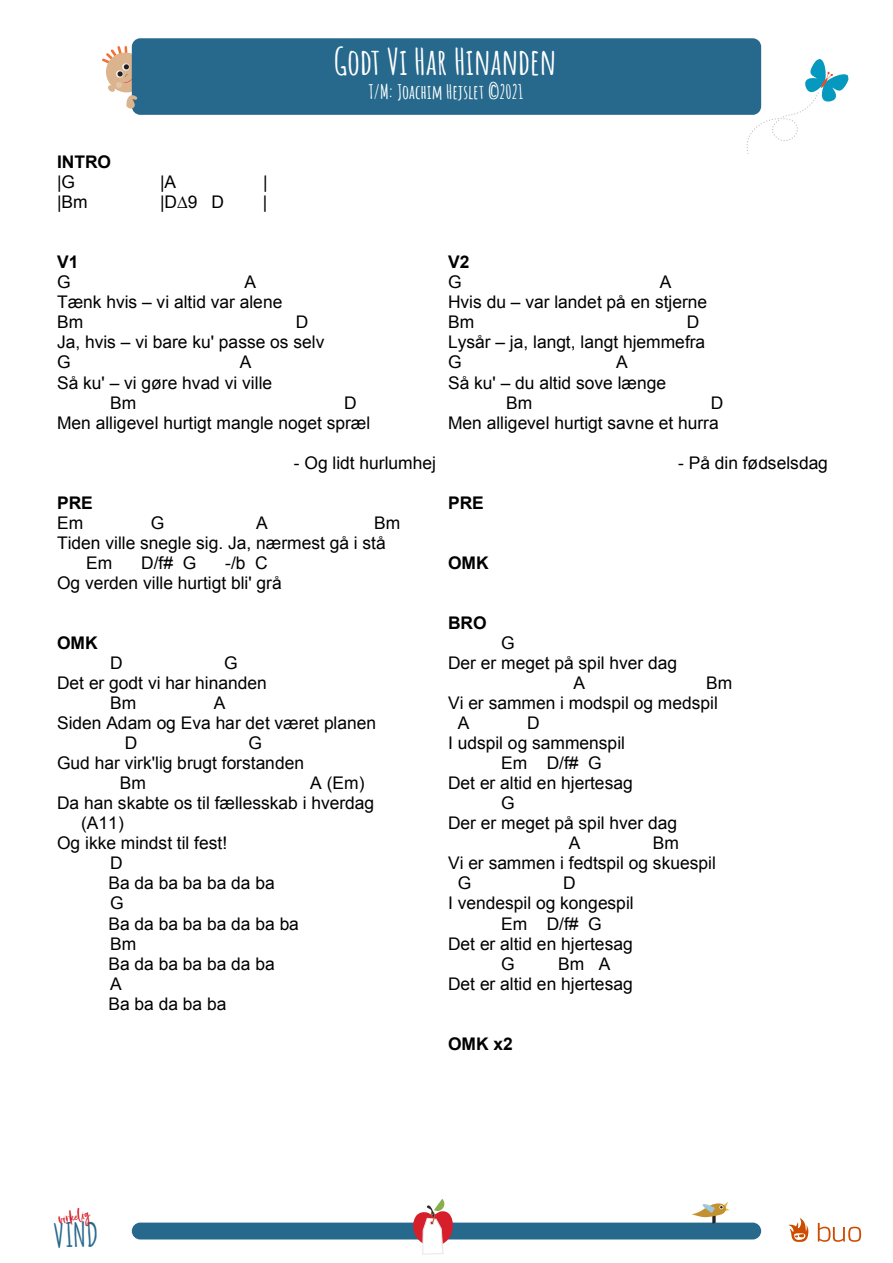
<style>
.page{position:relative;width:893px;height:1263px;background:#fff}
.page>*{position:absolute;margin:0;border:0;box-sizing:border-box;transform-origin:0 0}
.VV_Titel{font:700 36px "Amatic SC";letter-spacing:-.005em;color:#fff}
.t1{font:700 32.7px "Amatic SC";color:#26698c}
.t2{font:25.95px "Bellamy";color:#d61f2b}
.T_M{font:700 19.5px "Amatic SC";color:#fff}
.t3{font:17.4px/20.1px "Arial";color:#000}
.t4{font:700 17.4px/20.1px "Arial";color:#000}
.s1{font-weight:400}
</style>
<div class="page">
<svg style="left:746px;top:53px;width:103px;height:101px"></svg>
<svg style="left:818px;top:1223px;width:43px;height:19px"></svg>
<svg style="left:788px;top:1218px;width:20px;height:24px"></svg>
<div style="left:132px;top:38px;width:629px;height:77px;background:#26698c;border-radius:9px"></div>
<div style="left:132px;top:1222px;width:629px;height:17px;background:#26698c;border-radius:8px"></div>
<svg style="left:102px;top:46px;width:36px;height:64px"></svg>
<svg style="left:410px;top:1199px;width:45px;height:55px"></svg>
<svg style="left:691px;top:1202px;width:39px;height:21px"></svg>
<p class="t4" style="left:57px;top:152px;width:56px">INTRO <span class="s1">|G</span></p>
<p class="t3" style="left:160px;top:173px;width:18px">|A</p>
<p class="t3" style="left:263px;top:173px;width:6px">|</p>
<p class="t3" style="left:57px;top:193px;width:32px">|Bm</p>
<p class="t3" style="left:160px;top:193px;width:65px">|D∆9 D</p>
<p class="t3" style="left:263px;top:193px;width:6px">|</p>
<p class="VV_Titel" style="left:334px;top:34px;width:224px">Godt Vi Har Hinanden</p>
<p class="T_M" style="left:369px;top:77px;width:156px">T/M: Joachim Hejslet ©2021</p>
<p class="t4" style="left:57px;top:252px;width:23px">V1<br><span class="s1">G</span></p>
<p class="t3" style="left:57px;top:274px;width:227px;text-indent:187px">A<br>Tænk hvis – vi altid var alene<br>Bm</p>
<p class="t3" style="left:57px;top:314px;width:269px;text-indent:239px">D<br>Ja, hvis – vi bare ku' passe os selv<br>G</p>
<p class="t3" style="left:240px;top:354px;width:13px">A</p>
<p class="t3" style="left:57px;top:374px;width:217px">Så ku' – vi gøre hvad vi ville</p>
<p class="t3" style="left:110px;top:394px;width:28px">Bm</p>
<p class="t3" style="left:57px;top:394px;width:315px;text-indent:287px">D<br>Men alligevel hurtigt mangle noget spræl</p>
<p class="t3" style="left:294px;top:454px;width:144px">- Og lidt hurlumhej</p>
<p class="t4" style="left:57px;top:493px;width:37px">PRE<br><span class="s1">Em</span></p>
<p class="t3" style="left:151px;top:514px;width:15px">G</p>
<p class="t3" style="left:256px;top:514px;width:13px">A</p>
<p class="t3" style="left:374px;top:514px;width:28px">Bm</p>
<p class="t3" style="left:57px;top:534px;width:330px">Tiden ville snegle sig. Ja, nærmest gå i stå</p>
<p class="t3" style="left:86px;top:554px;width:28px">Em</p>
<p class="t3" style="left:141px;top:554px;width:57px">D/f# G</p>
<p class="t3" style="left:57px;top:554px;width:226px;text-indent:168px">-/b C<br>Og verden ville hurtigt bli' grå</p>
<p class="t4" style="left:57px;top:633px;width:42px">OMK</p>
<p class="t3" style="left:110px;top:654px;width:14px">D</p>
<p class="t3" style="left:224px;top:654px;width:15px">G</p>
<p class="t3" style="left:57px;top:674px;width:211px">Det er godt vi har hinanden</p>
<p class="t3" style="left:110px;top:694px;width:28px">Bm</p>
<p class="t3" style="left:214px;top:694px;width:13px">A</p>
<p class="t3" style="left:57px;top:714px;width:321px">Siden Adam og Eva har det været planen</p>
<p class="t3" style="left:125px;top:734px;width:14px">D</p>
<p class="t3" style="left:248px;top:734px;width:15px">G</p>
<p class="t3" style="left:57px;top:754px;width:248px">Gud har virk'lig brugt forstanden</p>
<p class="t3" style="left:120px;top:774px;width:28px">Bm</p>
<p class="t3" style="left:310px;top:774px;width:56px">A (Em)</p>
<p class="t3" style="left:57px;top:795px;width:319px">Da han skabte os til fællesskab i hverdag</p>
<p class="t3" style="left:81px;top:815px;width:44px">(A11)</p>
<p class="t3" style="left:57px;top:835px;width:172px">Og ikke mindst til fest!</p>
<p class="t3" style="left:110px;top:855px;width:14px">D</p>
<p class="t3" style="left:108px;top:875px;width:168px">Ba da ba ba ba da ba</p>
<p class="t3" style="left:110px;top:895px;width:15px">G</p>
<p class="t3" style="left:108px;top:915px;width:192px">Ba da ba ba ba da ba ba</p>
<p class="t3" style="left:110px;top:935px;width:28px">Bm</p>
<p class="t3" style="left:108px;top:955px;width:168px">Ba da ba ba ba da ba</p>
<p class="t3" style="left:110px;top:975px;width:13px">A</p>
<p class="t3" style="left:108px;top:995px;width:119px">Ba ba da ba ba</p>
<p class="t4" style="left:448px;top:252px;width:23px">V2<br><span class="s1">G</span></p>
<p class="t3" style="left:448px;top:274px;width:261px;text-indent:212px">A<br>Hvis du – var landet på en stjerne<br>Bm</p>
<p class="t3" style="left:448px;top:314px;width:259px;text-indent:239px">D<br>Lysår – ja, langt, langt hjemmefra<br>G</p>
<p class="t3" style="left:616px;top:354px;width:13px">A</p>
<p class="t3" style="left:448px;top:374px;width:220px">Så ku' – du altid sove længe</p>
<p class="t3" style="left:506px;top:394px;width:28px">Bm</p>
<p class="t3" style="left:448px;top:394px;width:277px;text-align:right">D<br>Men alligevel hurtigt savne et hurra</p>
<p class="t3" style="left:678px;top:454px;width:151px">- På din fødselsdag</p>
<p class="t4" style="left:448px;top:493px;width:37px">PRE</p>
<p class="t4" style="left:448px;top:553px;width:42px">OMK</p>
<p class="t4" style="left:448px;top:613px;width:40px">BRO</p>
<p class="t3" style="left:501px;top:634px;width:15px">G</p>
<p class="t3" style="left:448px;top:654px;width:231px">Der er meget på spil hver dag</p>
<p class="t3" style="left:574px;top:674px;width:13px">A</p>
<p class="t3" style="left:706px;top:674px;width:28px">Bm</p>
<p class="t3" style="left:448px;top:694px;width:271px">Vi er sammen i modspil og medspil</p>
<p class="t3" style="left:458px;top:714px;width:13px">A</p>
<p class="t3" style="left:527px;top:714px;width:14px">D</p>
<p class="t3" style="left:448px;top:734px;width:178px">I udspil og sammenspil</p>
<p class="t3" style="left:501px;top:754px;width:102px">Em D/f# G</p>
<p class="t3" style="left:448px;top:774px;width:186px">Det er altid en hjertesag</p>
<p class="t3" style="left:501px;top:795px;width:15px">G</p>
<p class="t3" style="left:448px;top:815px;width:231px">Der er meget på spil hver dag</p>
<p class="t3" style="left:569px;top:835px;width:13px">A</p>
<p class="t3" style="left:653px;top:835px;width:28px">Bm</p>
<p class="t3" style="left:448px;top:855px;width:269px">Vi er sammen i fedtspil og skuespil</p>
<p class="t3" style="left:458px;top:875px;width:15px">G</p>
<p class="t3" style="left:563px;top:875px;width:14px">D</p>
<p class="t3" style="left:448px;top:895px;width:187px">I vendespil og kongespil</p>
<p class="t3" style="left:501px;top:915px;width:102px">Em D/f# G</p>
<p class="t3" style="left:448px;top:935px;width:186px">Det er altid en hjertesag</p>
<p class="t3" style="left:501px;top:955px;width:15px">G</p>
<p class="t3" style="left:448px;top:955px;width:186px;text-indent:110px">Bm A<br>Det er altid en hjertesag</p>
<p class="t4" style="left:448px;top:1034px;width:66px">OMK x2</p>
<h3 class="t2" style="left:57px;top:1208px;width:33px;rotate:-10deg">virkelig</h3>
<h2 class="t1" style="left:53px;top:1210px;width:47px;rotate:-1deg">VIND</h2>
</div>
